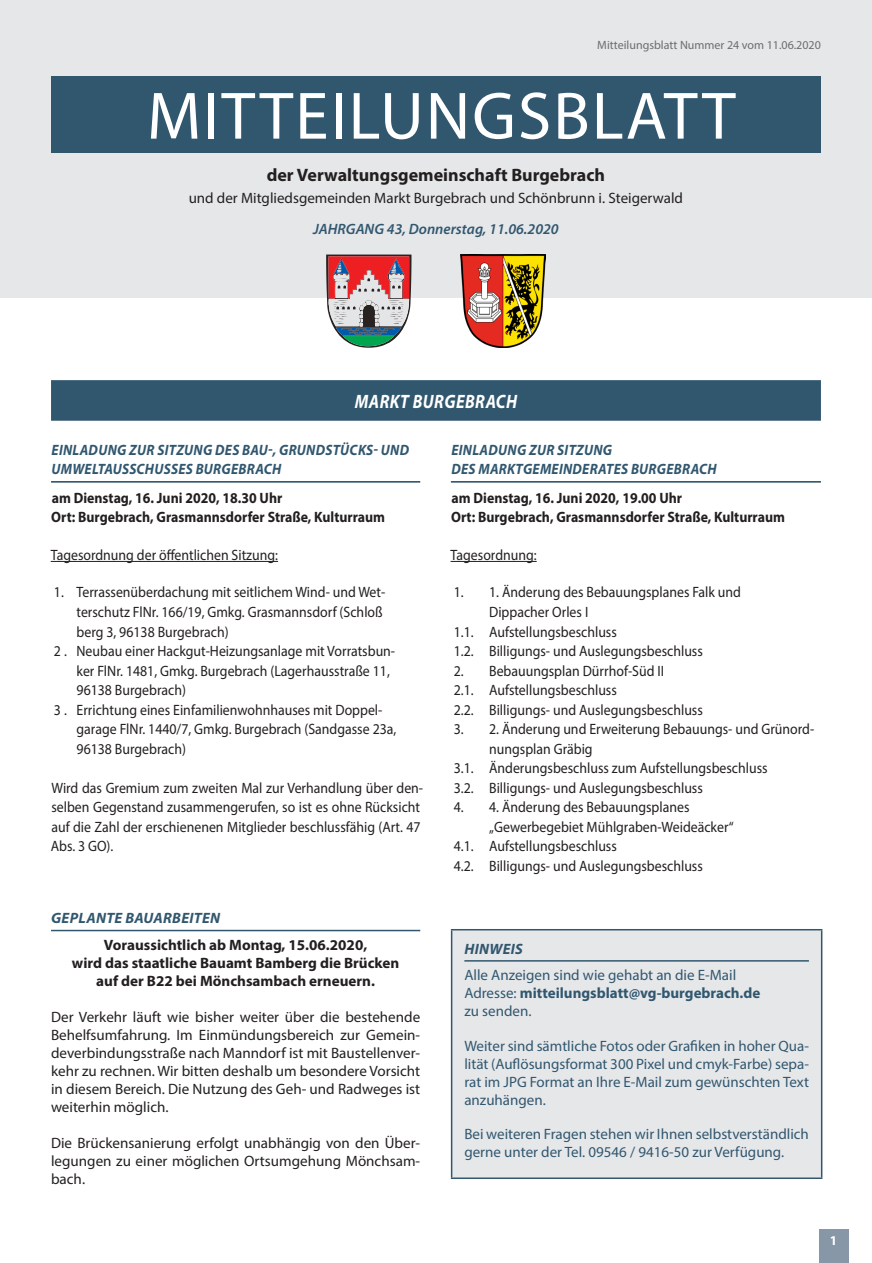
<style>
.page{position:relative;width:872px;height:1263px;background:#fff}
.page>*{position:absolute;margin:0;border:0;box-sizing:border-box;transform-origin:0 0}
.t1{font:67.5px "Myriad Pro";letter-spacing:.03em;color:#fff}
.Rubrik{font:italic 700 19.35px "Myriad Pro";letter-spacing:.03em;color:#fff;scale:.86 1}
.t2{font:700 18px "Myriad Pro";color:#231f20}
.Fließtext{font:15px/19.5px "Myriad Pro";color:#231f20;scale:.92 1}
.Überschrift_H2{font:15px/18px "Myriad Pro";color:#231f20;text-align:justify}
.Überschrift_H2-2{font:15px/18px "Myriad Pro";color:#31576f;text-align:justify}
.Fließtext-2{font:700 15px "Myriad Pro";color:#231f20;scale:.92 1}
.Überschrift_H1{font:italic 700 15px/19.5px "Myriad Pro";letter-spacing:.02em;color:#31576f;scale:.92 1}
.Überschrift_H2-3{font:700 15px "Myriad Pro";color:#231f20}
.Fließtext-3{font:15px/18px "Myriad Pro";color:#31576f}
.Überschrift_H2-4{font:700 15px "Myriad Pro";color:#31576f}
.Fließtext-4{font:italic 600 15px "Myriad Pro";color:#31576f}
.Überschrift_H1-2{font:italic 700 15px "Myriad Pro";letter-spacing:.02em;color:#31576f}
.t3{font:700 13.5px "Myriad Pro";color:#fff}
.Fließtext-5{font:12px "Myriad Pro";color:#6c6d70}
.s1{font-weight:400}
</style>
<div class="page">
<div style="left:0;top:0;width:872px;height:298px;background:#e6e7e9"></div>
<svg style="left:326px;top:254px;width:85px;height:94px"></svg>
<img style="left:460px;top:254px;width:86px;height:94px">
<div style="left:51px;top:77px;width:770px;height:76px;background:#31576f"></div>
<div style="left:51px;top:380px;width:770px;height:41px;background:#31576f"></div>
<div style="left:451px;top:930px;width:370px;height:248px;background:#e6e7e9"></div>
<hr style="left:451px;top:930px;width:1px;height:247px;background:#31576f">
<hr style="left:451px;top:929px;width:371px;height:1px;background:#31576f">
<hr style="left:821px;top:930px;width:1px;height:247px;background:#31576f">
<hr style="left:451px;top:1177px;width:371px;height:2px;background:#31576f">
<hr style="left:464px;top:960px;width:345px;height:2px;background:#31576f">
<hr style="left:51px;top:481px;width:369px;height:2px;background:#31576f">
<hr style="left:51px;top:561px;width:227px;height:1px;background:#231f20">
<hr style="left:451px;top:481px;width:370px;height:2px;background:#31576f">
<hr style="left:450px;top:561px;width:87px;height:1px;background:#231f20">
<hr style="left:51px;top:930px;width:369px;height:1px;background:#31576f">
<div style="left:819px;top:1229px;width:29px;height:34px;background:#8797a8"></div>
<p class="Fließtext-5" style="left:597px;top:38px;width:225px">Mitteilungsblatt Nummer 24 vom 11.06.2020</p>
<h1 class="t1" style="left:147px;top:74px;width:590px">MITTEILUNGSBLATT</h1>
<p class="t2" style="left:267px;top:163px;width:340px">der Verwaltungsgemeinschaft Burgebrach</p>
<p class="Überschrift_H2" style="left:189px;top:189px;width:496px">und der Mitgliedsgemeinden Markt Burgebrach und Schönbrunn i. Steigerwald</p>
<p class="Fließtext-4" style="left:313px;top:220px;width:247px">JAHRGANG 43, Donnerstag, 11.06.2020</p>
<p class="Rubrik" style="left:355px;top:388px;width:190px">MARKT BURGEBRACH</p>
<p class="Überschrift_H1" style="left:51px;top:439px;width:390px">EINLADUNG ZUR SITZUNG DES BAU-, GRUNDSTÜCKS- UND<br>UMWELTAUSSCHUSSES BURGEBRACH</p>
<p class="Fließtext-2" style="left:52px;top:488px;width:252px">am Dienstag, 16. Juni 2020, 18.30 Uhr</p>
<p class="Fließtext-2" style="left:51px;top:507px;width:364px">Ort: Burgebrach, Grasmannsdorfer Straße, Kulturraum</p>
<p class="Fließtext" style="left:51px;top:545px;width:249px">Tagesordnung der öffentlichen Sitzung:</p>
<p class="Fließtext" style="left:77px;top:582px;width:337px;text-indent:-23px">1. Terrassenüberdachung mit seitlichem Wind- und Wet&shy;terschutz FlNr. 166/19, Gmkg. Grasmannsdorf (Schloß berg 3, 96138 Burgebrach)</p>
<p class="Fließtext" style="left:77px;top:641px;width:348px;text-indent:-23px">2 . Neubau einer Hackgut-Heizungsanlage mit Vorratsbun&shy;ker FlNr. 1481, Gmkg. Burgebrach (Lagerhausstraße 11,<br>96138 Burgebrach)</p>
<p class="Fließtext" style="left:77px;top:700px;width:349px;text-indent:-23px">3 . Errichtung eines Einfamilienwohnhauses mit Doppel&shy;garage FlNr. 1440/7, Gmkg. Burgebrach (Sandgasse 23a,<br>96138 Burgebrach)</p>
<p class="Fließtext" style="left:51px;top:778px;width:406px">Wird das Gremium zum zweiten Mal zur Verhandlung über den&shy;selben Gegenstand zusammengerufen, so ist es ohne Rücksicht auf die Zahl der erschienenen Mitglieder beschlussfähig (Art. 47<br>Abs. 3 GO).</p>
<p class="Überschrift_H1-2" style="left:51px;top:908px;width:171px">GEPLANTE BAUARBEITEN</p>
<p class="Überschrift_H2-3" style="left:104px;top:935px;width:265px">Voraussichtlich ab Montag, 15.06.2020,</p>
<p class="Überschrift_H2-3" style="left:72px;top:953px;width:329px">wird das staatliche Bauamt Bamberg die Brücken</p>
<p class="Überschrift_H2-3" style="left:96px;top:971px;width:280px">auf der B22 bei Mönchsambach erneuern.</p>
<p class="Überschrift_H2" style="left:51px;top:1008px;width:371px">Der Verkehr läuft wie bisher weiter über die bestehende Behelfsumfahrung. Im Einmündungsbereich zur Gemein&shy;deverbindungsstraße nach Manndorf ist mit Baustellenver&shy;kehr zu rechnen. Wir bitten deshalb um besondere Vorsicht in diesem Bereich. Die Nutzung des Geh- und Radweges ist weiterhin möglich.</p>
<p class="Überschrift_H2" style="left:51px;top:1134px;width:371px">Die Brückensanierung erfolgt unabhängig von den Über&shy;legungen zu einer möglichen Ortsumgehung Mönchsam&shy;bach.</p>
<p class="Überschrift_H1" style="left:451px;top:439px;width:290px">EINLADUNG ZUR SITZUNG<br>DES MARKTGEMEINDERATES BURGEBRACH</p>
<p class="Fließtext-2" style="left:451px;top:488px;width:252px">am Dienstag, 16. Juni 2020, 19.00 Uhr</p>
<p class="Fließtext-2" style="left:451px;top:507px;width:364px">Ort: Burgebrach, Grasmannsdorfer Straße, Kulturraum</p>
<p class="Fließtext" style="left:450px;top:545px;width:95px">Tagesordnung:</p>
<p class="Fließtext" style="left:454px;top:582px;width:314px">1. 1. Änderung des Bebauungsplanes Falk und</p>
<p class="Fließtext" style="left:489px;top:602px;width:109px">Dippacher Orles I</p>
<p class="Fließtext" style="left:454px;top:621px;width:179px">1.1. Aufstellungsbeschluss</p>
<p class="Fließtext" style="left:454px;top:641px;width:272px">1.2. Billigungs- und Auslegungsbeschluss</p>
<p class="Fließtext" style="left:454px;top:660px;width:230px">2. Bebauungsplan Dürrhof-Süd II</p>
<p class="Fließtext" style="left:454px;top:680px;width:179px">2.1. Aufstellungsbeschluss</p>
<p class="Fließtext" style="left:454px;top:700px;width:272px">2.2. Billigungs- und Auslegungsbeschluss</p>
<p class="Fließtext" style="left:489px;top:719px;width:355px;text-indent:-35px">3. 2. Änderung und Erweiterung Bebauungs- und Grünord&shy;nungsplan Gräbig</p>
<p class="Fließtext" style="left:454px;top:758px;width:343px">3.1. Änderungsbeschluss zum Aufstellungsbeschluss</p>
<p class="Fließtext" style="left:454px;top:778px;width:272px">3.2. Billigungs- und Auslegungsbeschluss</p>
<p class="Fließtext" style="left:454px;top:797px;width:258px">4. 4. Änderung des Bebauungsplanes</p>
<p class="Fließtext" style="left:489px;top:817px;width:267px">„Gewerbegebiet Mühlgraben-Weideäcker“</p>
<p class="Fließtext" style="left:454px;top:836px;width:179px">4.1. Aufstellungsbeschluss</p>
<p class="Fließtext" style="left:454px;top:856px;width:272px">4.2. Billigungs- und Auslegungsbeschluss</p>
<p class="Überschrift_H1-2" style="left:464px;top:939px;width:60px">HINWEIS</p>
<p class="Überschrift_H2-2" style="left:464px;top:966px;width:273px">Alle Anzeigen sind wie gehabt an die E-Mail</p>
<p class="Überschrift_H2-4" style="left:464px;top:983px;width:297px"><span class="s1">Adresse:</span> mitteilungsblatt@vg-burgebrach.de</p>
<p class="Überschrift_H2-2" style="left:464px;top:1002px;width:69px">zu senden.</p>
<p class="Überschrift_H2-2" style="left:464px;top:1036px;width:346px">Weiter sind sämtliche Fotos oder Grafiken in hoher Qua&shy;lität (Auflösungsformat 300 Pixel und cmyk-Farbe) sepa&shy;rat im JPG Format an Ihre E-Mail zum gewünschten Text anzuhängen.</p>
<p class="Fließtext-3" style="left:464px;top:1125px;width:346px">Bei weiteren Fragen stehen wir Ihnen selbstverständlich gerne unter der Tel. 09546 / 9416-50 zur Verfügung.</p>
<p class="t3" style="left:830px;top:1231px;width:9px">1</p>
</div>
